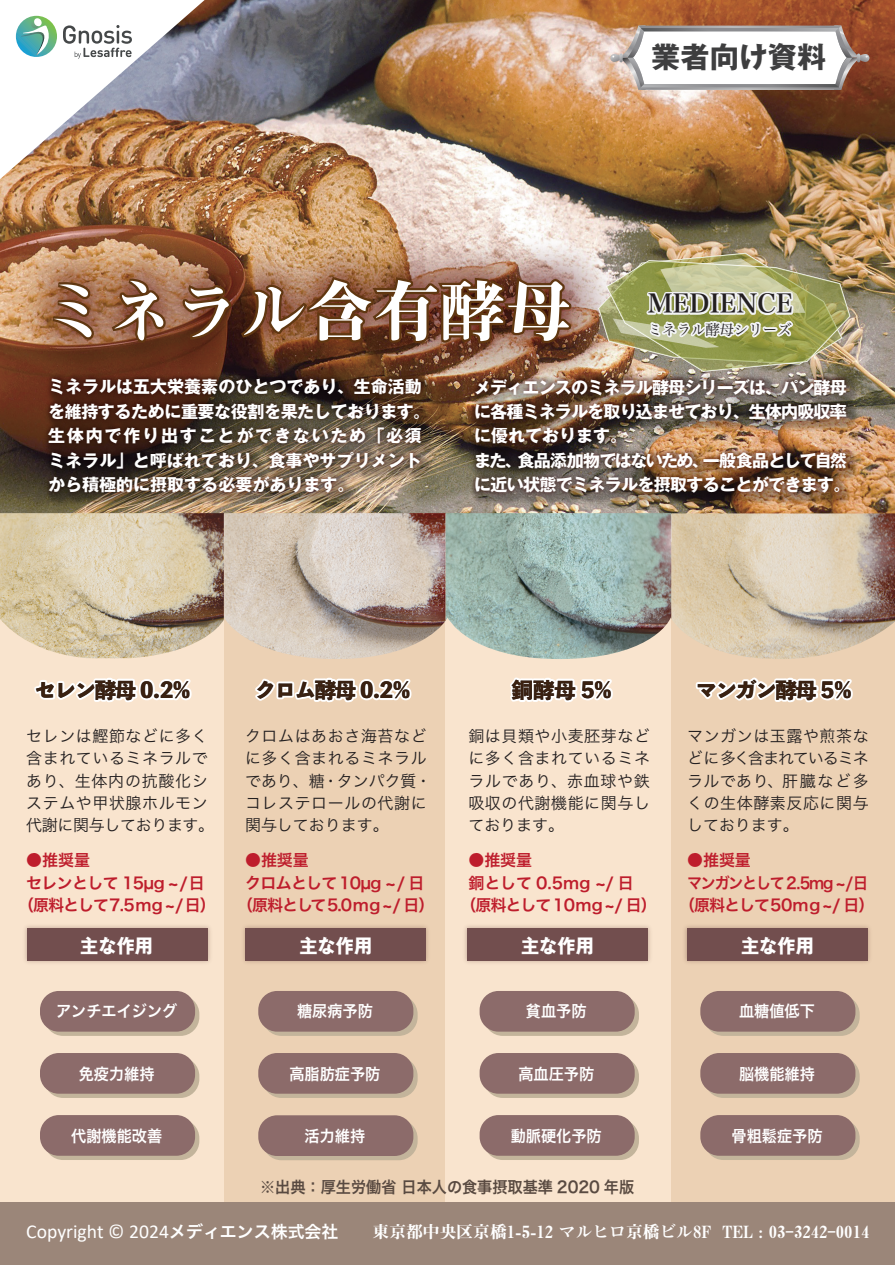
<style>
.page{position:relative;width:895px;height:1265px;background:#fff}
.page>*{position:absolute;margin:0;border:0;box-sizing:border-box;transform-origin:0 0}
.t1{font:66.3px "Midashi Min Pro MA31";color:#fff}
.t2{font:700 29.1px "Gothic MB101 Pro";color:#3e3e3f}
.t3{font:25.5px "Hira Min Pro W6";color:#231f20}
.t4{font:21.3px "Toppan Bunkyu Midashi Go Std EB";letter-spacing:-.06em;color:#231f20}
.t5{font:19.65px "Calibri";color:#fff}
.t6{font:700 19.2px "Gothic MB101 Pro";color:#fff;scale:.95 1}
.t7{font:700 16.95px/24.5px "Gothic MB101 Pro";color:#fff}
.t8{font:700 16.95px/24.5px "Gothic MB101 Pro";letter-spacing:-.05em;color:#fff}
.t9{font:16.8px "Midashi Min Pro MA31";color:#fff}
.t10{font:15.9px/22.4px "Hira Kaku Pro W3";letter-spacing:.04em;color:#231f20}
.t11{font:15.9px "Hira Kaku Pro W6";letter-spacing:-.04em;color:#be1d2c}
.t12{font:15.9px "Hira Kaku Pro W6";color:#fff;scale:.95 1}
.t13{font:15.9px "Hira Kaku Pro W6";letter-spacing:-.06em;color:#be1d2c}
.t14{font:15.9px "Hira Kaku Pro W6";color:#594a41;scale:.95 1}
.t15{font:15.9px "Hira Kaku Pro W6";letter-spacing:-.08em;color:#be1d2c;scale:.94 1}
.t16{font:14.4px "Hira Min Pro W3";color:#231f20}
.s1{font-family:"Hira Kaku Pro W6";font-size:16.95px}
</style>
<div class="page">
<img style="left:0;top:0;width:894px;height:513px">
<div style="left:224px;top:542px;width:224px;height:683px;background:#ecd1b4"></div>
<div style="left:670px;top:542px;width:224px;height:683px;background:#ecd1b4"></div>
<div style="left:0;top:542px;width:224px;height:683px;background:#f9e4ce"></div>
<div style="left:445px;top:542px;width:225px;height:683px;background:#f9e4ce"></div>
<svg style="left:44px;top:995px;width:155px;height:40px"></svg>
<svg style="left:44px;top:1057px;width:155px;height:40px"></svg>
<svg style="left:44px;top:1119px;width:155px;height:40px"></svg>
<svg style="left:262px;top:995px;width:155px;height:40px"></svg>
<svg style="left:262px;top:1057px;width:155px;height:40px"></svg>
<svg style="left:484px;top:995px;width:155px;height:40px"></svg>
<svg style="left:484px;top:1057px;width:155px;height:40px"></svg>
<svg style="left:484px;top:1119px;width:155px;height:40px"></svg>
<svg style="left:704px;top:995px;width:155px;height:40px"></svg>
<svg style="left:704px;top:1057px;width:155px;height:40px"></svg>
<svg style="left:704px;top:1119px;width:155px;height:40px"></svg>
<svg style="left:262px;top:1119px;width:155px;height:41px"></svg>
<div style="left:0;top:1202px;width:894px;height:62px;background:#9b8679"></div>
<img style="left:0;top:222px;width:638px;height:189px">
<img style="left:8px;top:244px;width:598px;height:140px">
<svg style="left:48px;top:279px;width:48px;height:64px;background:#8c5a39"></svg>
<svg style="left:109px;top:275px;width:59px;height:70px;background:#865435"></svg>
<svg style="left:180px;top:274px;width:393px;height:147px;background:#72452a"></svg>
<img style="left:597px;top:252px;width:254px;height:119px">
<svg style="left:34px;top:678px;width:158px;height:25px"></svg>
<svg style="left:255px;top:677px;width:157px;height:26px"></svg>
<svg style="left:510px;top:677px;width:103px;height:26px"></svg>
<svg style="left:695px;top:677px;width:158px;height:26px"></svg>
<img style="left:41px;top:371px;width:397px;height:140px">
<img style="left:42px;top:372px;width:387px;height:135px">
<img style="left:25px;top:926px;width:185px;height:37px">
<div style="left:27px;top:928px;width:180px;height:32px;background:#724e4e"></div>
<img style="left:243px;top:926px;width:185px;height:37px">
<div style="left:246px;top:928px;width:180px;height:32px;background:#724e4e"></div>
<img style="left:465px;top:926px;width:185px;height:37px">
<div style="left:467px;top:928px;width:180px;height:32px;background:#724e4e"></div>
<img style="left:684px;top:926px;width:186px;height:37px">
<div style="left:687px;top:928px;width:180px;height:32px;background:#724e4e"></div>
<img style="left:467px;top:371px;width:395px;height:141px">
<img style="left:467px;top:372px;width:386px;height:135px">
<div style="left:40px;top:990px;width:155px;height:41px;background:#8c6b6a;border-radius:19px"></div>
<div style="left:40px;top:1052px;width:155px;height:41px;background:#8c6b6a;border-radius:19px"></div>
<div style="left:40px;top:1114px;width:155px;height:41px;background:#8c6b6a;border-radius:19px"></div>
<div style="left:258px;top:990px;width:155px;height:41px;background:#8c6b6a;border-radius:19px"></div>
<div style="left:258px;top:1052px;width:155px;height:41px;background:#8c6b6a;border-radius:19px"></div>
<div style="left:258px;top:1115px;width:155px;height:40px;background:#8c6b6a;border-radius:19px"></div>
<div style="left:479px;top:990px;width:155px;height:41px;background:#8c6b6a;border-radius:19px"></div>
<div style="left:479px;top:1052px;width:155px;height:41px;background:#8c6b6a;border-radius:19px"></div>
<div style="left:479px;top:1114px;width:155px;height:41px;background:#8c6b6a;border-radius:19px"></div>
<div style="left:700px;top:990px;width:155px;height:41px;background:#8c6b6a;border-radius:19px"></div>
<div style="left:700px;top:1052px;width:155px;height:41px;background:#8c6b6a;border-radius:19px"></div>
<div style="left:700px;top:1114px;width:155px;height:41px;background:#8c6b6a;border-radius:19px"></div>
<img style="left:0;top:513px;width:894px;height:146px">
<svg style="left:610px;top:26px;width:259px;height:64px"></svg>
<img style="left:0;top:0;width:219px;height:190px">
<h2 class="t2" style="left:651px;top:33px;width:177px">業者向け資料</h2>
<h1 class="t1" style="left:42px;top:260px;width:532px">ミネラル含有酵母</h1>
<h3 class="t3" style="left:648px;top:281px;width:146px">MEDIENCE</h3>
<p class="t16" style="left:648px;top:317px;width:145px">ミネラル酵母シリーズ</p>
<p class="t7" style="left:48px;top:372px;width:383px">ミネラルは五大栄養素のひとつであり、生命活動を維持するために重要な役割を果たしております。生体内で作り出すことができないため「必須ミネラル」と呼ばれており、食事やサプリメントから積極的に摂取する必要があります。</p>
<p class="t8" style="left:474px;top:373px;width:378px">メディエンスのミネラル酵母シリーズは、パン酵母に各種ミネラルを取り込ませており、生体内吸収率に優れております。<br>また、食品添加物ではないため、一般食品として自然に近い状態でミネラルを摂取することができます。</p>
<h3 class="t4" style="left:35px;top:673px;width:157px">セレン酵母 0.2%</h3>
<h3 class="t4" style="left:255px;top:673px;width:157px">クロム酵母 0.2%</h3>
<h3 class="t4" style="left:512px;top:673px;width:101px">銅酵母 5%</h3>
<h3 class="t4" style="left:695px;top:673px;width:157px">マンガン酵母 5%</h3>
<p class="t10" style="left:26px;top:723px;width:189px">セレンは鰹節などに多く含まれているミネラルであり、生体内の抗酸化システムや甲状腺ホルモン代謝に関与しております。</p>
<p class="t10" style="left:245px;top:723px;width:188px">クロムはあおさ海苔などに多く含まれるミネラルであり、糖・タンパク質・コレステロールの代謝に関与しております。</p>
<p class="t10" style="left:468px;top:723px;width:183px;text-align:justify">銅は貝類や小麦胚芽などに多く含まれているミネラルであり、赤血球や鉄吸収の代謝機能に関与しております。</p>
<p class="t10" style="left:687px;top:723px;width:183px;text-align:justify">マンガンは玉露や煎茶などに多く含まれているミネラルであり、肝臓など多くの生体酵素反応に関与しております。</p>
<p class="t11" style="left:26px;top:845px;width:65px">●推奨量</p>
<p class="t11" style="left:26px;top:868px;width:180px">セレンとして 15µg ~/日</p>
<p class="t13" style="left:18px;top:890px;width:199px">（原料として7.5mg ~/日）</p>
<p class="t11" style="left:245px;top:845px;width:65px">●推奨量</p>
<p class="t11" style="left:245px;top:868px;width:181px">クロムとして10µg ~/ 日</p>
<p class="t13" style="left:237px;top:890px;width:199px">（原料として5.0mg ~/ 日）</p>
<p class="t11" style="left:468px;top:845px;width:65px">●推奨量</p>
<p class="t11" style="left:468px;top:868px;width:167px">銅として 0.5mg ~/ 日</p>
<p class="t11" style="left:460px;top:890px;width:198px">（原料として10mg ~/ 日）</p>
<p class="t11" style="left:687px;top:845px;width:65px">●推奨量</p>
<p class="t15" style="left:687px;top:868px;width:194px">マンガンとして 2.5mg ~/日</p>
<p class="t11" style="left:679px;top:890px;width:197px">（原料として50mg ~/ 日）</p>
<p class="t6" style="left:80px;top:929px;width:78px">主な作用</p>
<p class="t6" style="left:299px;top:929px;width:78px">主な作用</p>
<p class="t6" style="left:521px;top:929px;width:78px">主な作用</p>
<p class="t6" style="left:741px;top:929px;width:78px">主な作用</p>
<p class="t12" style="left:56px;top:997px;width:129px">アンチエイジング</p>
<p class="t12" style="left:297px;top:997px;width:81px">糖尿病予防</p>
<p class="t12" style="left:526px;top:997px;width:65px">貧血予防</p>
<p class="t12" style="left:739px;top:997px;width:81px">血糖値低下</p>
<p class="t12" style="left:79px;top:1059px;width:81px">免疫力維持</p>
<p class="t12" style="left:289px;top:1059px;width:97px">高脂肪症予防</p>
<p class="t12" style="left:518px;top:1059px;width:81px">高血圧予防</p>
<p class="t12" style="left:739px;top:1059px;width:81px">脳機能維持</p>
<p class="t12" style="left:71px;top:1121px;width:97px">代謝機能改善</p>
<p class="t12" style="left:304px;top:1121px;width:65px">活力維持</p>
<p class="t12" style="left:510px;top:1121px;width:97px">動脈硬化予防</p>
<p class="t12" style="left:731px;top:1121px;width:97px">骨粗鬆症予防</p>
<p class="t14" style="left:260px;top:1172px;width:395px">※出典：厚生労働省 日本人の食事摂取基準 2020 年版</p>
<p class="t5" style="left:26px;top:1217px;width:314px">Copyright © 2024<span class="s1">メディエンス株式会社</span></p>
<p class="t9" style="left:372px;top:1218px;width:498px">東京都中央区京橋1-5-12 マルヒロ京橋ビル8F TEL : 03-3242-0014</p>
</div>
